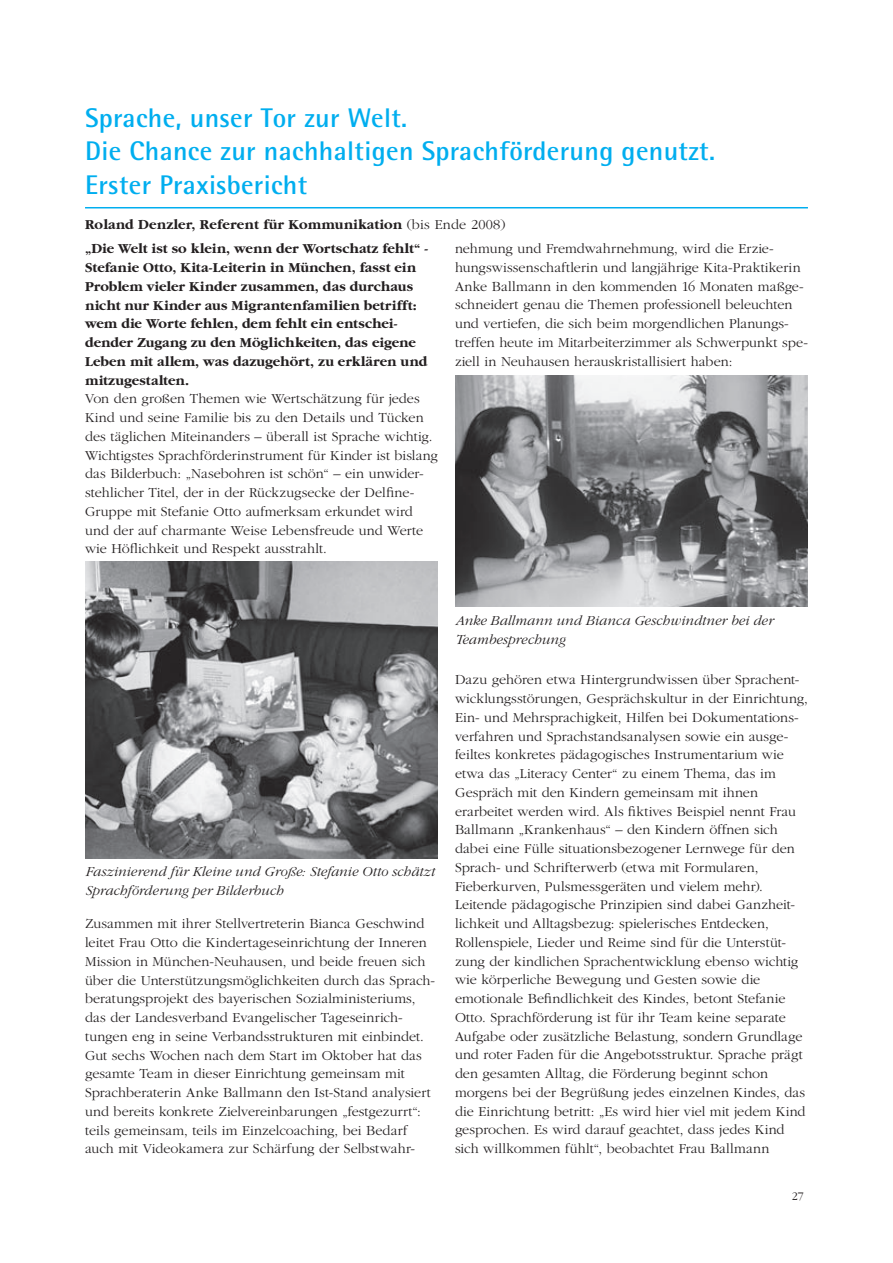
<style>
.page{position:relative;width:893px;height:1263px;background:#fff}
.page>*{position:absolute;margin:0;border:0;box-sizing:border-box;transform-origin:0 0}
.t1{font:700 27px/33.8px "Rotis Semi Sans";letter-spacing:.015em;color:#00aeef}
.t2{font:300 14.25px/18.8px "Garamond";color:#231f20}
.t3{font:700 14.25px/18.8px "Garamond";letter-spacing:.005em;color:#231f20}
.t4{font:italic 300 14.25px/18.8px "Garamond";color:#231f20}
.t5{font:300 12px "Garamond";color:#231f20}
.s1{font-weight:700}
</style>
<div class="page">
<hr style="left:85px;top:207px;width:723px;height:1px;background:#00aeef">
<img style="left:85px;top:561px;width:353px;height:297px">
<img style="left:455px;top:375px;width:353px;height:232px">
<h1 class="t1" style="left:85px;top:103px;width:632px">Sprache, unser Tor zur Welt.<br>Die Chance zur nachhaltigen Sprachförderung genutzt.<br>Erster Praxisbericht</h1>
<p class="t2" style="left:455px;top:213px;width:320px;line-height:24.5px;text-indent:-370px"><span class="s1">Roland Denzler, Referent für Kommunikation</span> (bis Ende 2008)<br>nehmung und Fremdwahrnehmung, wird die Erzie-</p>
<p class="t2" style="left:455px;top:259px;width:354px">hungswissenschaftlerin und langjährige Kita-Praktikerin Anke Ballmann in den kommenden 16 Monaten maßge&shy;schneidert genau die Themen professionell beleuchten und vertiefen, die sich beim morgendlichen Planungs&shy;treffen heute im Mitarbeiterzimmer als Schwerpunkt spe&shy;ziell in Neuhausen herauskristallisiert haben:</p>
<p class="t3" style="left:85px;top:241px;width:345px">„Die Welt ist so klein, wenn der Wortschatz fehlt“ - Stefanie Otto, Kita-Leiterin in München, fasst ein Problem vieler Kinder zusammen, das durchaus nicht nur Kinder aus Migrantenfamilien betrifft: wem die Worte fehlen, dem fehlt ein entschei&shy;dender Zugang zu den Möglichkeiten, das eigene Leben mit allem, was dazugehört, zu erklären und mitzugestalten.</p>
<p class="t2" style="left:85px;top:391px;width:354px">Von den großen Themen wie Wertschätzung für jedes Kind und seine Familie bis zu den Details und Tücken des täglichen Miteinanders – überall ist Sprache wichtig.<br>Wichtigstes Sprachförderinstrument für Kinder ist bislang das Bilderbuch: „Nasebohren ist schön“ – ein unwider&shy;stehlicher Titel, der in der Rückzugsecke der Delfine-Gruppe mit Stefanie Otto aufmerksam erkundet wird und der auf charmante Weise Lebensfreude und Werte wie Höflichkeit und Respekt ausstrahlt.</p>
<p class="t4" style="left:85px;top:863px;width:351px">Faszinierend für Kleine und Große: Stefanie Otto schätzt<br>Sprachförderung per Bilderbuch</p>
<p class="t2" style="left:85px;top:916px;width:352px">Zusammen mit ihrer Stellvertreterin Bianca Geschwind leitet Frau Otto die Kindertageseinrichtung der Inneren Mission in München-Neuhausen, und beide freuen sich über die Unterstützungsmöglichkeiten durch das Sprach&shy;beratungsprojekt des bayerischen Sozialministeriums, das der Landesverband Evangelischer Tageseinrich&shy;tungen eng in seine Verbandsstrukturen mit einbindet.<br>Gut sechs Wochen nach dem Start im Oktober hat das gesamte Team in dieser Einrichtung gemeinsam mit Sprachberaterin Anke Ballmann den Ist-Stand analysiert und bereits konkrete Zielvereinbarungen „festgezurrt“: teils gemeinsam, teils im Einzelcoaching, bei Bedarf auch mit Videokamera zur Schärfung der Selbstwahr-</p>
<p class="t4" style="left:455px;top:613px;width:319px">Anke Ballmann und Bianca Geschwindtner bei der<br>Teambesprechung</p>
<p class="t2" style="left:455px;top:672px;width:354px">Dazu gehören etwa Hintergrundwissen über Sprachent&shy;wicklungsstörungen, Gesprächskultur in der Einrichtung, Ein- und Mehrsprachigkeit, Hilfen bei Dokumentations&shy;verfahren und Sprachstandsanalysen sowie ein ausge&shy;feiltes konkretes pädagogisches Instrumentarium wie etwa das „Literacy Center“ zu einem Thema, das im Gespräch mit den Kindern gemeinsam mit ihnen erarbeitet werden wird. Als fiktives Beispiel nennt Frau Ballmann „Krankenhaus“ – den Kindern öffnen sich dabei eine Fülle situationsbezogener Lernwege für den Sprach- und Schrifterwerb (etwa mit Formularen, Fieberkurven, Pulsmessgeräten und vielem mehr).<br>Leitende pädagogische Prinzipien sind dabei Ganzheit&shy;lichkeit und Alltagsbezug: spielerisches Entdecken, Rollenspiele, Lieder und Reime sind für die Unterstüt&shy;zung der kindlichen Sprachentwicklung ebenso wichtig wie körperliche Bewegung und Gesten sowie die emotionale Befindlichkeit des Kindes, betont Stefanie Otto. Sprachförderung ist für ihr Team keine separate Aufgabe oder zusätzliche Belastung, sondern Grundlage und roter Faden für die Angebotsstruktur. Sprache prägt den gesamten Alltag, die Förderung beginnt schon morgens bei der Begrüßung jedes einzelnen Kindes, das die Einrichtung betritt: „Es wird hier viel mit jedem Kind gesprochen. Es wird darauf geachtet, dass jedes Kind sich willkommen fühlt“, beobachtet Frau Ballmann</p>
<p class="t5" style="left:792px;top:1191px;width:13px">27</p>
</div>
